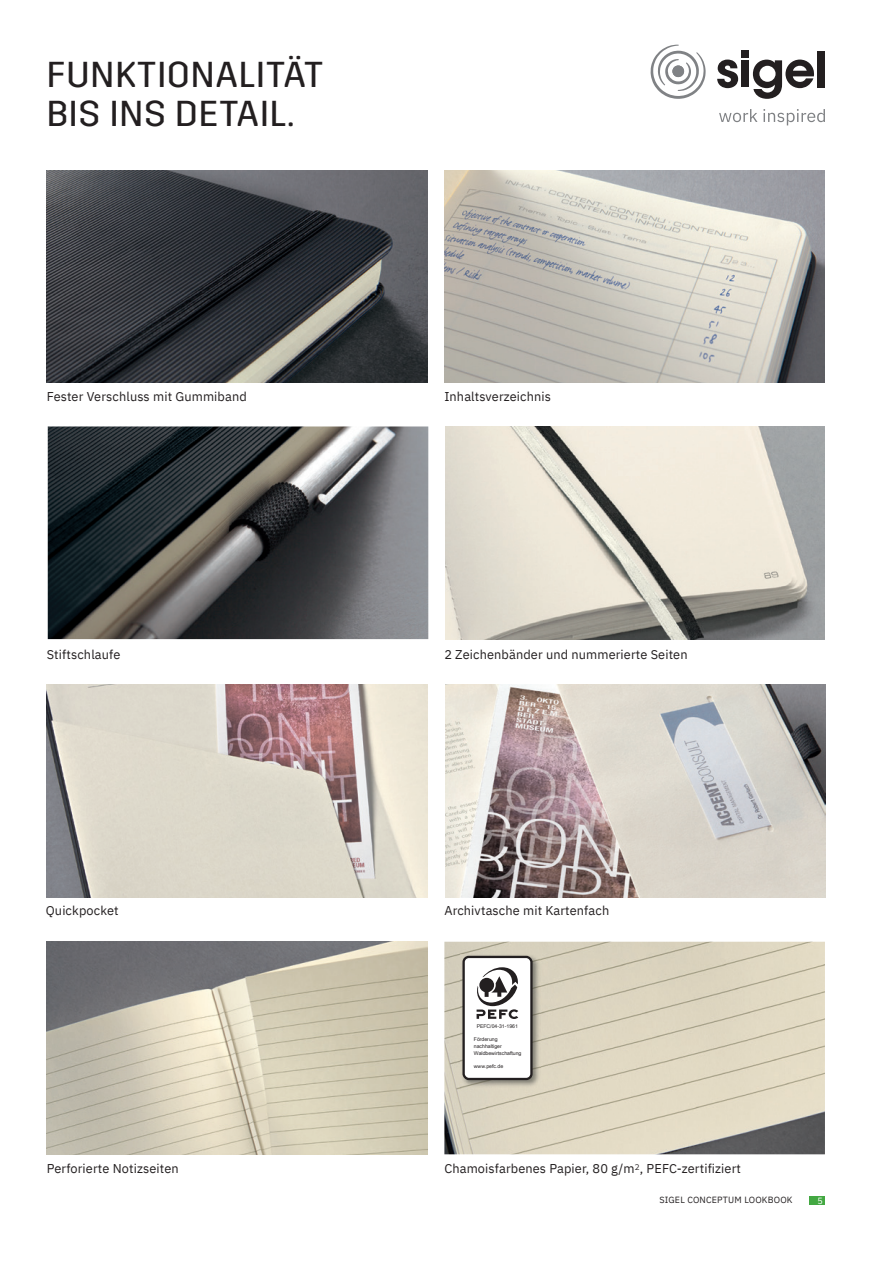
<style>
.page{position:relative;width:893px;height:1263px;background:#fff}
.page>*{position:absolute;margin:0;border:0;box-sizing:border-box;transform-origin:0 0}
.t1{font:36px/39px "Trim";letter-spacing:.03em;color:#231f20}
.t2{font:12.75px "IBM Plex Sans";letter-spacing:.01em;color:#231f20}
.t3{font:9px "IBM Plex Sans";letter-spacing:.02em;color:#231f20}
.t4{font:9px "IBM Plex Sans";color:#fff}
.t5{font:5.1px/7.2px "Arial Unicode MS";letter-spacing:-.005em;color:#231f20}
.s1{font-family:"Formata";font-weight:300}
</style>
<div class="page">
<div style="left:809px;top:1196px;width:16px;height:8px;background:#43a842"></div>
<img style="left:47px;top:170px;width:380px;height:213px">
<img style="left:47px;top:942px;width:380px;height:212px">
<img style="left:47px;top:685px;width:380px;height:212px">
<img style="left:48px;top:426px;width:380px;height:213px">
<img style="left:444px;top:170px;width:381px;height:213px">
<img style="left:444px;top:942px;width:381px;height:212px">
<img style="left:445px;top:685px;width:381px;height:212px">
<img style="left:445px;top:426px;width:380px;height:213px">
<svg style="left:717px;top:60px;width:21px;height:28px"></svg>
<div style="left:742px;top:60px;width:7px;height:27px;background:#231f20"></div>
<div style="left:818px;top:51px;width:7px;height:36px;background:#231f20"></div>
<div style="left:742px;top:51px;width:7px;height:7px;background:#231f20"></div>
<svg style="left:651px;top:45px;width:55px;height:54px"></svg>
<svg style="left:753px;top:60px;width:61px;height:39px"></svg>
<svg style="left:719px;top:109px;width:106px;height:16px"></svg>
<img style="left:461px;top:954px;width:79px;height:134px">
<div style="left:464px;top:957px;width:67px;height:122px;background:#fff;border-radius:5px"></div>
<div style="left:462px;top:956px;width:71px;height:124px;border:2px solid #231f20;border-radius:5px"></div>
<svg style="left:476px;top:967px;width:43px;height:52px"></svg>
<h1 class="t1" style="left:47px;top:55px;width:278px">FUNKTIONALITÄT<br>BIS INS DETAIL.</h1>
<p class="t2" style="left:47px;top:386px;width:202px">Fester Verschluss mit Gummiband</p>
<p class="t2" style="left:444px;top:386px;width:108px">Inhaltsverzeichnis</p>
<p class="t2" style="left:47px;top:644px;width:75px">Stiftschlaufe</p>
<p class="t2" style="left:444px;top:644px;width:245px">2 Zeichenbänder und nummerierte Seiten</p>
<p class="t2" style="left:46px;top:901px;width:74px">Quickpocket</p>
<p class="t2" style="left:444px;top:901px;width:166px">Archivtasche mit Kartenfach</p>
<p class="t5" style="left:477px;top:1022px;width:43px">PEFC/04-31-1961</p>
<p class="t5" style="left:474px;top:1035px;width:49px">Förderung nachhaltiger<br>Waldbewirtschaftung</p>
<p class="t5" style="left:474px;top:1063px;width:31px">www.pefc.de</p>
<p class="t2" style="left:47px;top:1159px;width:134px">Perforierte Notizseiten</p>
<p class="t2" style="left:444px;top:1159px;width:298px">Chamoisfarbenes Papier, 80 g/m<span class="s1">²</span>, PEFC-zertifiziert</p>
<p class="t3" style="left:659px;top:1193px;width:135px">SIGEL CONCEPTUM LOOKBOOK</p>
<p class="t4" style="left:817px;top:1193px;width:7px">5</p>
</div>
